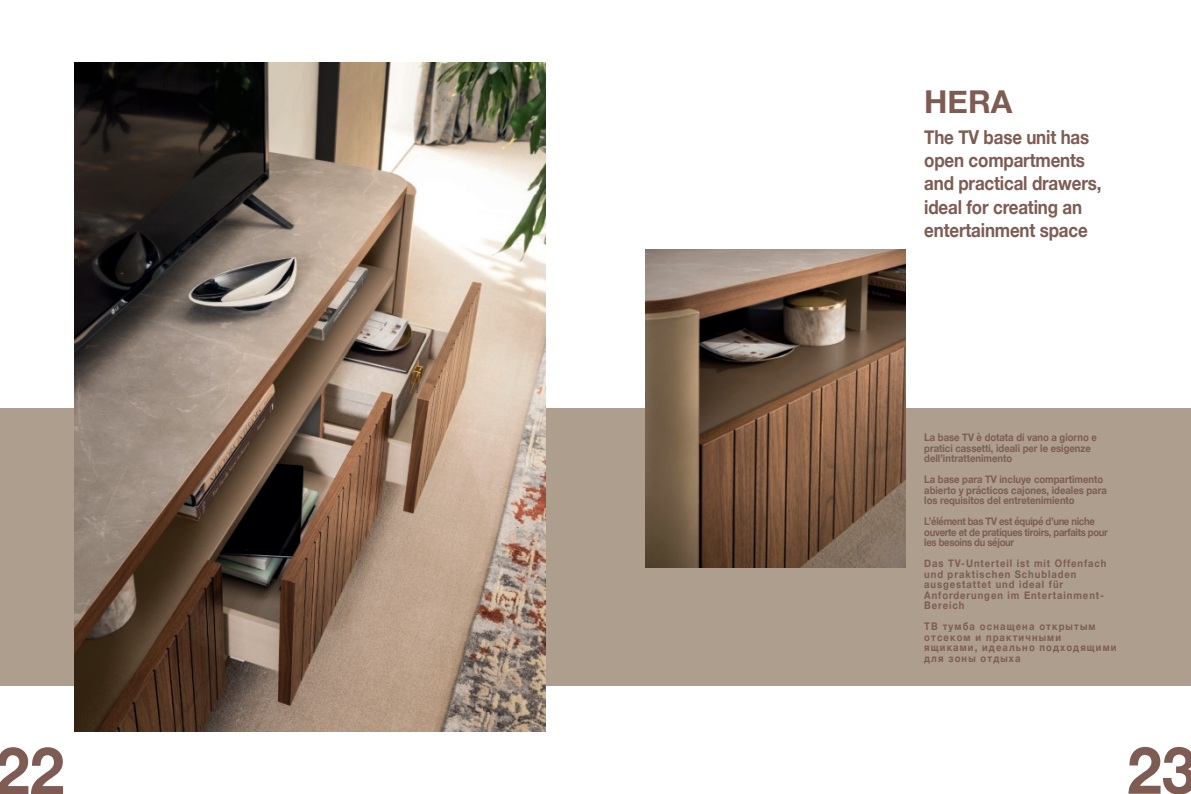
<style>
.page{position:relative;width:1191px;height:794px;background:#fff}
.page>*{position:absolute;margin:0;border:0;box-sizing:border-box;transform-origin:0 0}
.t1{font:700 65.62px "Helvetica Neue";color:#7e5c53;scale:.95 1}
.t2{font:700 31.5px "Helvetica Neue";color:#7e5c53}
.t3{font:700 19.25px/23.1px "Helvetica Neue";letter-spacing:-.01em;color:#7e5c53;scale:.88 1}
.t4{font:700 10.5px/10.5px "Helvetica Neue";color:#7e5c53;scale:.9 1}
.t5{font:700 10.5px/10.5px "Helvetica Neue";letter-spacing:.1em;color:#7e5c53;scale:.9 1}
.t6{font:700 10.5px/10.5px "Helvetica Neue";letter-spacing:-.03em;color:#7e5c53;scale:.9 1}
.t7{font:700 10.5px/10.5px "Helvetica Neue";letter-spacing:.12em;color:#7e5c53;scale:.9 1}
</style>
<div class="page">
<div style="left:0;top:408px;width:1191px;height:277px;background:#ad9e8e"></div>
<img style="left:74px;top:62px;width:472px;height:670px">
<img style="left:645px;top:249px;width:260px;height:318px">
<h2 class="t2" style="left:924px;top:77px;width:90px">HERA</h2>
<h3 class="t3" style="left:924px;top:126px;width:203px">The TV base unit has open compartments and practical drawers, ideal for creating an entertainment space</h3>
<p class="t4" style="left:924px;top:432px;width:193px">La base TV è dotata di vano a giorno e pratici cassetti, ideali per le esigenze dell’intrattenimento</p>
<p class="t4" style="left:924px;top:474px;width:204px">La base para TV incluye compartimento abierto y prácticos cajones, ideales para los requisitos del entretenimiento</p>
<p class="t6" style="left:924px;top:516px;width:205px">L’élément bas TV est équipé d’une niche ouverte et de pratiques tiroirs, parfaits pour les besoins du séjour</p>
<p class="t5" style="left:924px;top:558px;width:204px">Das TV-Unterteil ist mit Offenfach und praktischen Schubladen ausgestattet und ideal für<br>Anforderungen im Entertainment-<br>Bereich</p>
<p class="t7" style="left:924px;top:621px;width:215px">ТВ тумба оснащена открытым отсеком и практичными ящиками, идеально подходящими для зоны отдыха</p>
<h1 class="t1" style="left:-5px;top:719px;width:74px">22</h1>
<h1 class="t1" style="left:1127px;top:719px;width:74px">23</h1>
</div>
